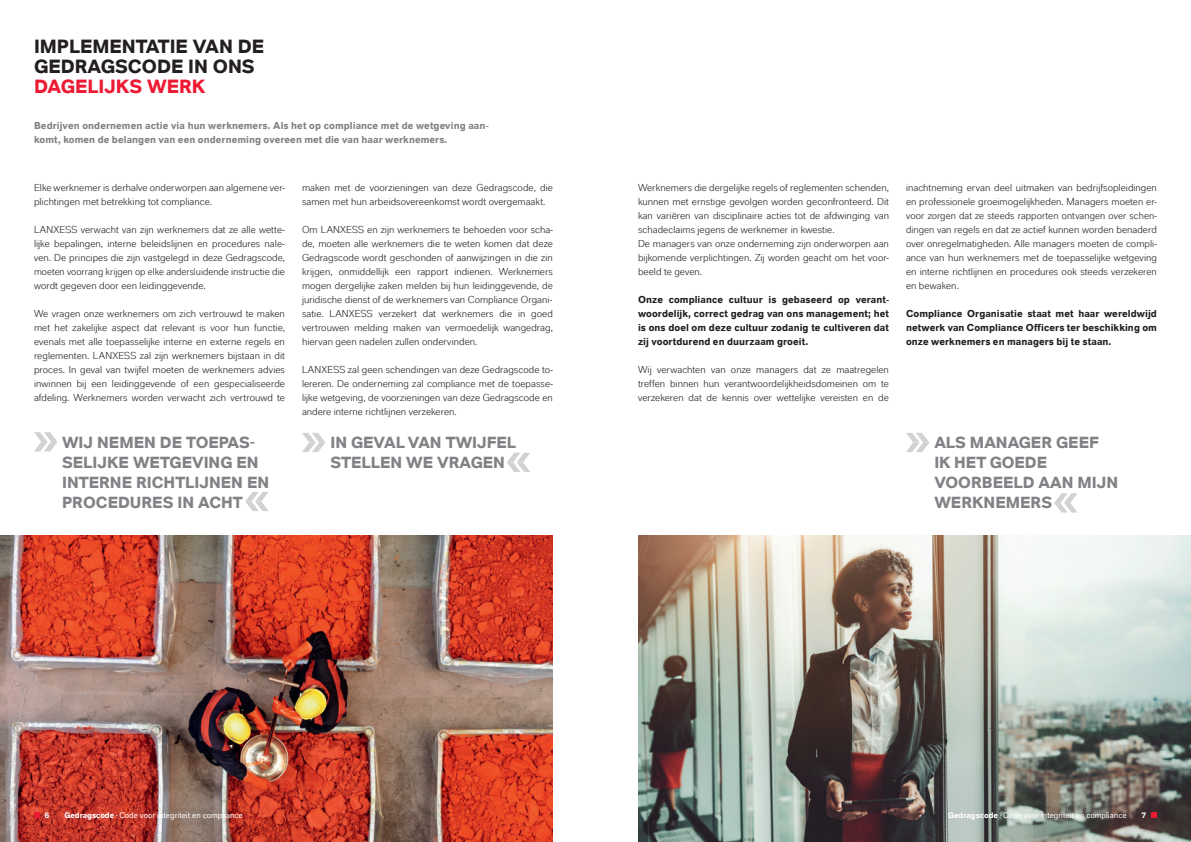
<style>
.page{position:relative;width:1191px;height:842px;background:#fff}
.page>*{position:absolute;margin:0;border:0;box-sizing:border-box;transform-origin:0 0}
.Überschrift_FL{font:700 19px/20px "Lanxess";color:#231f20}
.Überschrift_FL-2{font:700 16px/20px "Lanxess";color:#808285}
.Fließtext_FL{font:10px/14px "Lanxess";letter-spacing:.005em;color:#231f20;text-align:justify}
.Fließtext_FL-2{font:700 10px/14px "Lanxess";letter-spacing:.005em;color:#231f20;text-align:justify}
.Fließtext_FL-3{font:700 10px/14px "Lanxess";letter-spacing:.005em;color:#808285}
.t1{font:8px "Lanxess Global Invers";color:#fff}
.t2{font:700 8px "Lanxess";color:#fff}
.s1{color:#ed1a33}
.s2{font-family:"Lanxess";font-weight:700}
</style>
<div class="page">
<img style="left:638px;top:536px;width:553px;height:306px">
<img style="left:0;top:536px;width:553px;height:306px">
<svg style="left:34px;top:812px;width:6px;height:6px"></svg>
<svg style="left:1151px;top:812px;width:6px;height:6px"></svg>
<svg style="left:302px;top:433px;width:23px;height:19px"></svg>
<svg style="left:507px;top:453px;width:23px;height:19px"></svg>
<svg style="left:906px;top:433px;width:23px;height:19px"></svg>
<svg style="left:1054px;top:493px;width:23px;height:20px"></svg>
<svg style="left:34px;top:432px;width:24px;height:19px"></svg>
<svg style="left:245px;top:492px;width:24px;height:19px"></svg>
<p class="Überschrift_FL" style="left:34px;top:35px;width:232px">IMPLEMENTATIE VAN DE<br>GEDRAGSCODE IN ONS<br><span class="s1">DAGELIJKS WERK</span></p>
<p class="Fließtext_FL-3" style="left:34px;top:118px;width:456px">Bedrijven ondernemen actie via hun werknemers. Als het op compliance met de wetgeving aan&shy;komt, komen de belangen van een onderneming overeen met die van haar werknemers.</p>
<p class="Fließtext_FL" style="left:34px;top:180px;width:252px">Elke werknemer is derhalve onderworpen aan algemene ver&shy;plichtingen met betrekking tot compliance.</p>
<p class="Fließtext_FL" style="left:34px;top:222px;width:252px">LANXESS verwacht van zijn werknemers dat ze alle wette-</p>
<p class="Fließtext_FL" style="left:34px;top:236px;width:252px">lijke bepalingen, interne beleidslijnen en procedures nale&shy;ven. De principes die zijn vastgelegd in deze Gedragscode, moeten voorrang krijgen op elke andersluidende instructie die wordt gegeven door een leidinggevende.</p>
<p class="Fließtext_FL" style="left:34px;top:306px;width:252px">We vragen onze werknemers om zich vertrouwd te maken met het zakelijke aspect dat relevant is voor hun functie, evenals met alle toepasselijke interne en externe regels en reglementen. LANXESS zal zijn werknemers bijstaan in dit proces. In geval van twijfel moeten de werknemers advies inwinnen bij een leidinggevende of een gespecialiseerde afdeling. Werknemers worden verwacht zich vertrouwd te</p>
<p class="Fließtext_FL" style="left:302px;top:180px;width:252px">maken met de voorzieningen van deze Gedragscode, die samen met hun arbeidsovereenkomst wordt overgemaakt.</p>
<p class="Fließtext_FL" style="left:302px;top:222px;width:252px">Om LANXESS en zijn werknemers te behoeden voor scha&shy;de, moeten alle werknemers die te weten komen dat deze Gedragscode wordt geschonden of aanwijzingen in die zin krijgen, onmiddellijk een rapport indienen. Werknemers mogen dergelijke zaken melden bij hun leidinggevende, de juridische dienst of de werknemers van Compliance Organi-</p>
<p class="Fließtext_FL" style="left:302px;top:306px;width:252px">satie. LANXESS verzekert dat werknemers die in goed vertrouwen melding maken van vermoedelijk wangedrag,</p>
<p class="Fließtext_FL" style="left:302px;top:334px;width:177px">hiervan geen nadelen zullen ondervinden.</p>
<p class="Fließtext_FL" style="left:302px;top:362px;width:252px">LANXESS zal geen schendingen van deze Gedragscode to&shy;lereren. De onderneming zal compliance met de toepasse&shy;lijke wetgeving, de voorzieningen van deze Gedragscode en andere interne richtlijnen verzekeren.</p>
<p class="Fließtext_FL" style="left:638px;top:180px;width:252px">Werknemers die dergelijke regels of reglementen schenden, kunnen met ernstige gevolgen worden geconfronteerd. Dit kan variëren van disciplinaire acties tot de afdwinging van schadeclaims jegens de werknemer in kwestie.</p>
<p class="Fließtext_FL" style="left:638px;top:236px;width:252px">De managers van onze onderneming zijn onderworpen aan bijkomende verplichtingen. Zij worden geacht om het voor&shy;beeld te geven.</p>
<p class="Fließtext_FL-2" style="left:638px;top:292px;width:252px">Onze compliance cultuur is gebaseerd op verant&shy;woordelijk, correct gedrag van ons management; het is ons doel om deze cultuur zodanig te cultiveren dat zij voortdurend en duurzaam groeit.</p>
<p class="Fließtext_FL" style="left:638px;top:362px;width:252px">Wij verwachten van onze managers dat ze maatregelen</p>
<p class="Fließtext_FL" style="left:638px;top:376px;width:252px">treffen binnen hun verantwoordelijkheidsdomeinen om te verzekeren dat de kennis over wettelijke vereisten en de</p>
<p class="Fließtext_FL" style="left:906px;top:180px;width:252px">inachtneming ervan deel uitmaken van bedrijfsopleidingen en professionele groeimogelijkheden. Managers moeten er&shy;voor zorgen dat ze steeds rapporten ontvangen over schen&shy;dingen van regels en dat ze actief kunnen worden benaderd over onregelmatigheden. Alle managers moeten de compli&shy;ance van hun werknemers met de toepasselijke wetgeving en interne richtlijnen en procedures ook steeds verzekeren en bewaken.</p>
<p class="Fließtext_FL-2" style="left:906px;top:306px;width:252px">Compliance Organisatie staat met haar wereldwijd netwerk van Compliance Officers ter beschikking om onze werknemers en managers bij te staan.</p>
<p class="Überschrift_FL-2" style="left:62px;top:431px;width:209px">WIJ NEMEN DE TOEPAS-<br>SELIJKE WETGEVING EN<br>INTERNE RICHTLIJNEN EN<br>PROCEDURES IN ACHT</p>
<p class="Überschrift_FL-2" style="left:330px;top:431px;width:187px">IN GEVAL VAN TWIJFEL<br>STELLEN WE VRAGEN</p>
<p class="Überschrift_FL-2" style="left:934px;top:431px;width:166px">ALS MANAGER GEEF</p>
<p class="Überschrift_FL-2" style="left:934px;top:451px;width:114px">IK HET GOEDE</p>
<p class="Überschrift_FL-2" style="left:934px;top:471px;width:185px">VOORBEELD AAN MIJN<br>WERKNEMERS</p>
<p class="t2" style="left:44px;top:809px;width:6px">6</p>
<p class="t1" style="left:64px;top:810px;width:180px"><span class="s2">Gedragscode</span> · Code voor integriteit en compliance</p>
<p class="t1" style="left:948px;top:810px;width:180px"><span class="s2">Gedragscode</span> · Code voor integriteit en compliance</p>
<p class="t2" style="left:1141px;top:809px;width:6px">7</p>
</div>
